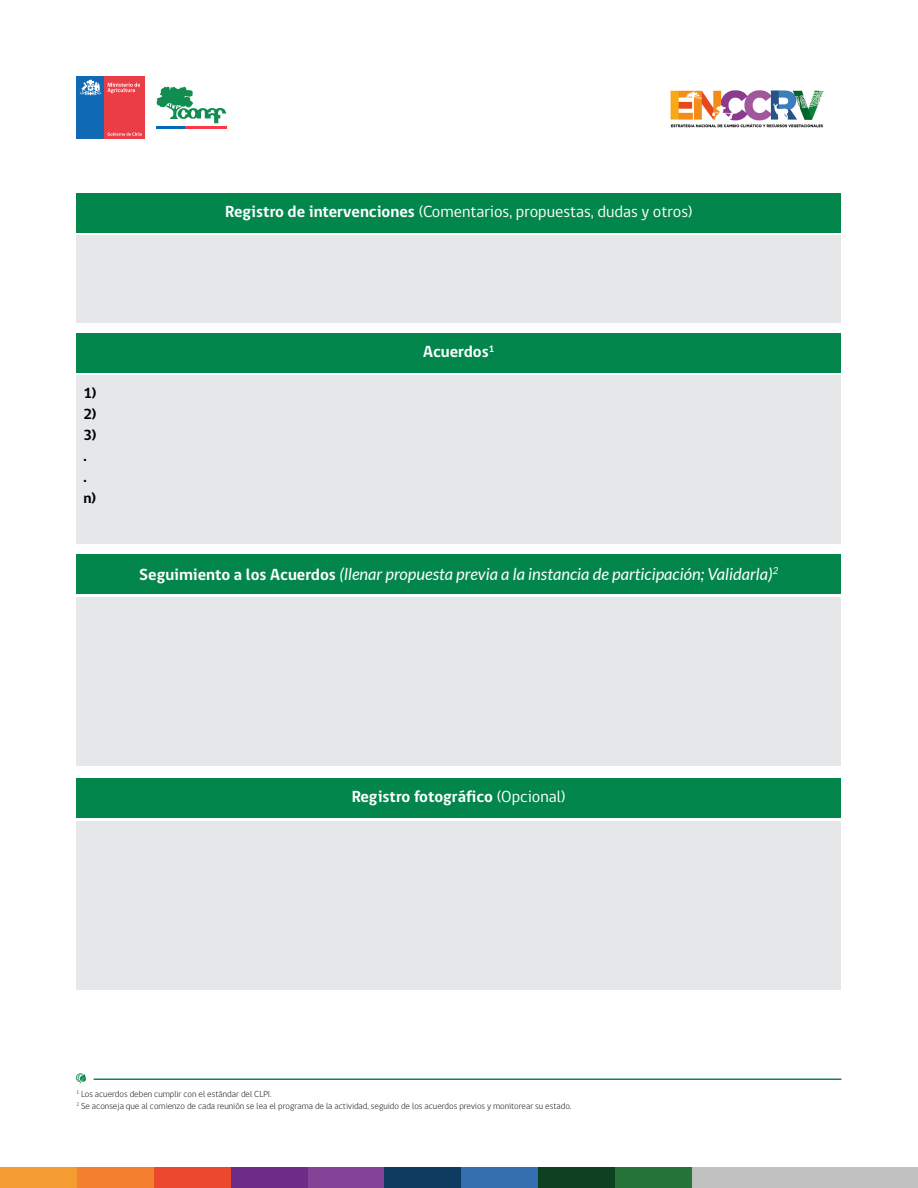
<style>
.page{position:relative;width:918px;height:1188px;background:#fff}
.page>*{position:absolute;margin:0;border:0;box-sizing:border-box;transform-origin:0 0}
.Titular_principal{font:italic 16.5px "Lato";color:#fff}
.Titular_principal-2{font:16.5px "gob CL";color:#fff}
.Titular_principal-3{font:700 16.5px "gob CL";color:#fff}
.Titular_principal-4{font:700 15px "gob CL";color:#000}
.Titular_principal-5{font:300 9px "gob CL";color:#000}
.s1{font-weight:700}
.s2{font-family:"gob CL";font-weight:700;font-style:normal}
.s3{font-weight:400}
</style>
<div class="page">
<div style="left:0;top:1167px;width:77px;height:21px;background:#f49c32"></div>
<div style="left:154px;top:1167px;width:77px;height:21px;background:#eb482e"></div>
<div style="left:308px;top:1167px;width:76px;height:21px;background:#854498"></div>
<div style="left:461px;top:1167px;width:77px;height:21px;background:#346faf"></div>
<div style="left:692px;top:1167px;width:226px;height:21px;background:#c1c1c1"></div>
<div style="left:77px;top:1167px;width:77px;height:21px;background:#f47f2e"></div>
<div style="left:231px;top:1167px;width:77px;height:21px;background:#6d2d89"></div>
<div style="left:384px;top:1167px;width:77px;height:21px;background:#0d3c60"></div>
<div style="left:615px;top:1167px;width:77px;height:21px;background:#27743b"></div>
<div style="left:538px;top:1167px;width:77px;height:21px;background:#0d4121"></div>
<div style="left:76px;top:193px;width:765px;height:40px;background:#02864c"></div>
<div style="left:76px;top:333px;width:765px;height:39px;background:#02864c"></div>
<div style="left:76px;top:555px;width:765px;height:39px;background:#02864c"></div>
<div style="left:76px;top:778px;width:765px;height:40px;background:#02864c"></div>
<div style="left:77px;top:236px;width:764px;height:87px;background:#e6e7e9"></div>
<div style="left:76px;top:375px;width:765px;height:169px;background:#e6e7e9"></div>
<div style="left:76px;top:597px;width:765px;height:169px;background:#e6e7e9"></div>
<div style="left:76px;top:821px;width:765px;height:169px;background:#e6e7e9"></div>
<div style="left:77px;top:77px;width:28px;height:62px;background:#0f69b5"></div>
<div style="left:105px;top:77px;width:40px;height:62px;background:#eb3d45"></div>
<svg style="left:108px;top:133px;width:34px;height:3px"></svg>
<svg style="left:80px;top:80px;width:21px;height:15px"></svg>
<svg style="left:107px;top:83px;width:33px;height:10px"></svg>
<hr style="left:157px;top:126px;width:28px;height:3px;background:#0069b8">
<hr style="left:185px;top:126px;width:41px;height:3px;background:#ff3845">
<svg style="left:156px;top:86px;width:70px;height:37px"></svg>
<img style="left:670px;top:90px;width:154px;height:38px">
<hr style="left:94px;top:1079px;width:747px;height:1px;background:#0e894c">
<svg style="left:76px;top:1073px;width:10px;height:11px"></svg>
<p class="Titular_principal-2" style="left:225px;top:201px;width:469px"><span class="s1">Registro de intervenciones</span> (Comentarios, propuestas, dudas y otros)</p>
<p class="Titular_principal-4" style="left:83px;top:383px;width:15px">1)</p>
<p class="Titular_principal-4" style="left:83px;top:404px;width:15px">2)</p>
<p class="Titular_principal-4" style="left:83px;top:425px;width:15px">3)</p>
<p class="Titular_principal-4" style="left:83px;top:446px;width:5px">.</p>
<p class="Titular_principal-4" style="left:83px;top:467px;width:5px">.</p>
<p class="Titular_principal-4" style="left:83px;top:488px;width:14px">n)</p>
<p class="Titular_principal-3" style="left:423px;top:340px;width:73px">Acuerdos<sup>1</sup></p>
<p class="Titular_principal" style="left:139px;top:565px;width:641px"><span class="s2">Seguimiento a los Acuerdos</span> (llenar propuesta previa a la instancia de participación; Validarla)<sup>2</sup></p>
<p class="Titular_principal-3" style="left:352px;top:786px;width:215px">Registro fotográfico <span class="s3">(Opcional)</span></p>
<p class="Titular_principal-5" style="left:76px;top:1088px;width:197px"><sup>1</sup> Los acuerdos deben cumplir con el estándar del CLPI.</p>
<p class="Titular_principal-5" style="left:76px;top:1100px;width:497px"><sup>2</sup> Se aconseja que al comienzo de cada reunión se lea el programa de la actividad, seguido de los acuerdos previos y monitorear su estado.</p>
</div>
